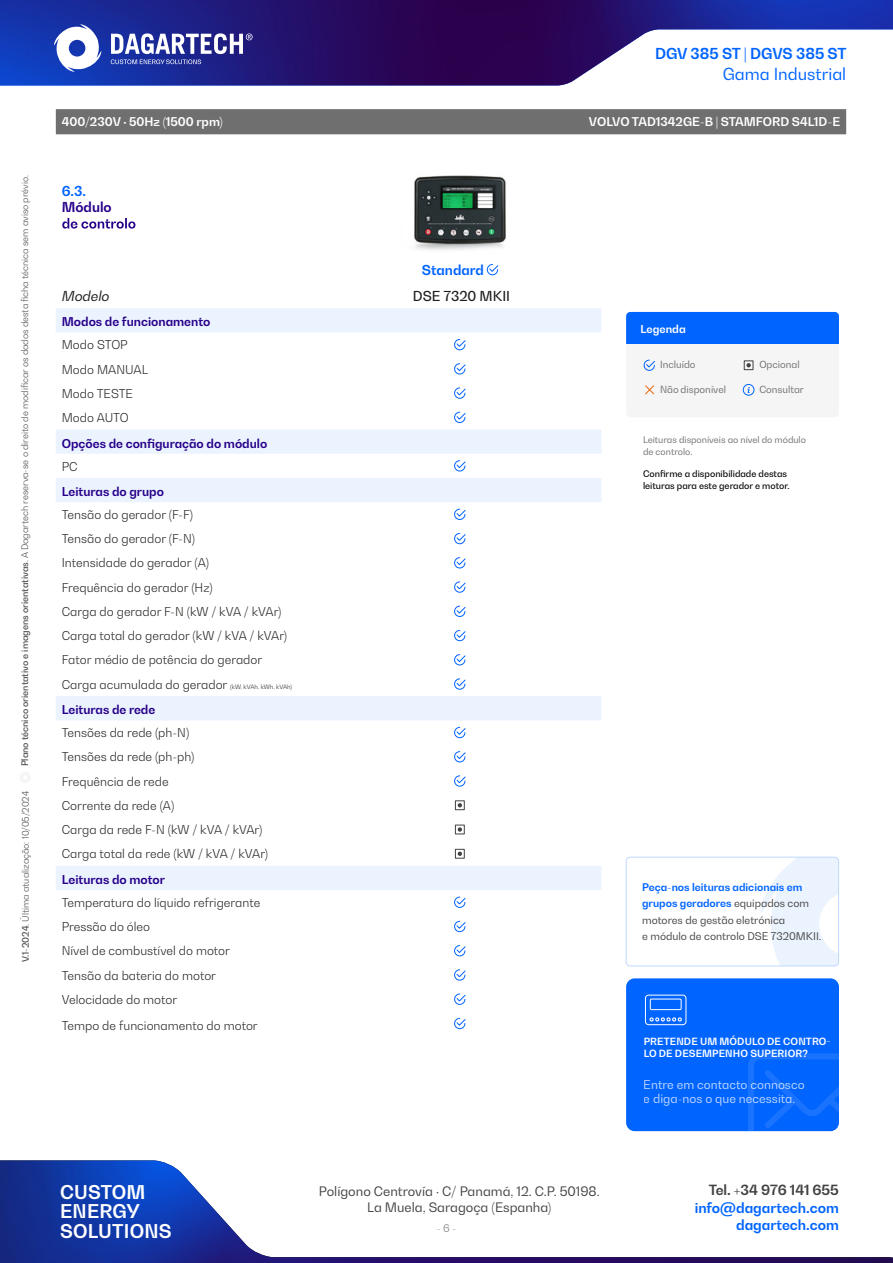
<style>
.page{position:relative;width:893px;height:1263px;background:#fff}
.page>*{position:absolute;margin:0;border:0;box-sizing:border-box;transform-origin:0 0}
.t1{font:700 18.75px/19.4px "Bw Gradual";letter-spacing:.01em;color:#fff}
.t2{font:16.5px "Bw Gradual";color:#0064ff}
.t3{font:700 15px "Bw Gradual";color:#0064ff}
.t4{font:700 13.95px "Bw Gradual";color:#0064ff}
.t5{font:700 13.95px "Bw Gradual";color:#424242}
.t6{font:700 13.65px "Bw Gradual";color:#0064ff}
.t7{font:500 13.65px "Bw Gradual";color:#1d1d1b}
.t8{font:italic 13.65px "Bw Gradual";color:#1d1d1b}
.t9{font:700 13.65px "Bw Gradual";color:#270089}
.t10{font:12.9px/16.2px "Bw Gradual";color:#424242;text-align:center}
.t11{font:300 12.15px/24.3px "Bw Gradual";color:#1d1d1b}
.t12{font:700 12.15px "Bw Gradual";color:#270089}
.t13{font:700 12px "Bw Gradual";color:#fff}
.t14{font:12px/14.4px "Bw Gradual";color:#fff}
.t15{font:700 10.95px "Bw Gradual";color:#fff}
.t16{font:10.5px/16.5px "Bw Gradual";color:#424242}
.t17{font:10.5px "Bw Gradual";color:#949091}
.t18{font:700 9.9px/11.9px "Bw Gradual";letter-spacing:.01em;color:#fff}
.t19{font:9.75px "Bw Gradual";color:#706f6f}
.t20{font:300 9px "Bw Gradual";color:#424242}
.t21{font:500 9px/12.8px "Bw Gradual";color:#000}
.t22{font:9px/12.8px "Bw Gradual";color:#706f6f}
.s1{font-weight:500}
.s2{font-size:6px}
.s3{font-weight:700;color:#0064ff}
</style>
<div class="page">
<img style="left:0;top:1160px;width:893px;height:103px">
<img style="left:0;top:0;width:893px;height:85px">
<svg style="left:111px;top:33px;width:142px;height:31px"></svg>
<svg style="left:54px;top:24px;width:47px;height:48px"></svg>
<div style="left:626px;top:312px;width:213px;height:105px;background:#f6f5f5;border-radius:4px"></div>
<div style="left:626px;top:312px;width:213px;height:32px;background:#0064ff"></div>
<svg style="left:643px;top:359px;width:12px;height:12px"></svg>
<div style="left:743px;top:384px;width:11px;height:11px;border:1px solid #0064ff;border-radius:50%"></div>
<svg style="left:747px;top:387px;width:3px;height:6px"></svg>
<svg style="left:645px;top:385px;width:10px;height:10px"></svg>
<div style="left:744px;top:360px;width:9px;height:10px;border:1px solid #424242"></div>
<svg style="left:746px;top:363px;width:5px;height:4px"></svg>
<svg style="left:761px;top:857px;width:78px;height:109px"></svg>
<div style="left:626px;top:857px;width:213px;height:109px;border:1px solid #bfd8ff;border-radius:4px"></div>
<div style="left:626px;top:978px;width:213px;height:153px;background:#0064ff;border-radius:9px"></div>
<svg style="left:748px;top:1053px;width:91px;height:78px"></svg>
<div style="left:645px;top:995px;width:41px;height:30px;border:1px solid #fff;border-radius:3px"></div>
<div style="left:650px;top:999px;width:31px;height:11px;border:1px solid #fff"></div>
<svg style="left:650px;top:1017px;width:32px;height:4px"></svg>
<div style="left:56px;top:109px;width:790px;height:25px;background:#706f6f"></div>
<svg style="left:56px;top:308px;width:545px;height:582px"></svg>
<img style="left:414px;top:175px;width:92px;height:75px">
<svg style="left:487px;top:264px;width:12px;height:12px"></svg>
<svg style="left:454px;top:339px;width:12px;height:12px"></svg>
<svg style="left:454px;top:363px;width:12px;height:12px"></svg>
<svg style="left:454px;top:387px;width:12px;height:12px"></svg>
<svg style="left:454px;top:411px;width:12px;height:12px"></svg>
<svg style="left:454px;top:460px;width:12px;height:12px"></svg>
<svg style="left:454px;top:508px;width:12px;height:12px"></svg>
<svg style="left:454px;top:533px;width:12px;height:11px"></svg>
<svg style="left:454px;top:557px;width:12px;height:12px"></svg>
<svg style="left:454px;top:581px;width:12px;height:12px"></svg>
<svg style="left:454px;top:605px;width:12px;height:12px"></svg>
<svg style="left:454px;top:630px;width:12px;height:11px"></svg>
<svg style="left:454px;top:654px;width:12px;height:12px"></svg>
<svg style="left:454px;top:678px;width:12px;height:12px"></svg>
<svg style="left:454px;top:727px;width:12px;height:11px"></svg>
<svg style="left:454px;top:751px;width:12px;height:12px"></svg>
<svg style="left:454px;top:775px;width:12px;height:12px"></svg>
<div style="left:455px;top:800px;width:10px;height:10px;border:1px solid #424242"></div>
<svg style="left:458px;top:803px;width:4px;height:4px"></svg>
<div style="left:455px;top:825px;width:10px;height:9px;border:1px solid #424242"></div>
<svg style="left:458px;top:827px;width:4px;height:5px"></svg>
<div style="left:455px;top:849px;width:10px;height:10px;border:1px solid #424242"></div>
<svg style="left:458px;top:851px;width:4px;height:5px"></svg>
<svg style="left:454px;top:896px;width:12px;height:12px"></svg>
<svg style="left:454px;top:920px;width:12px;height:12px"></svg>
<svg style="left:454px;top:945px;width:12px;height:12px"></svg>
<svg style="left:454px;top:969px;width:12px;height:12px"></svg>
<svg style="left:454px;top:993px;width:12px;height:12px"></svg>
<svg style="left:454px;top:1017px;width:12px;height:12px"></svg>
<svg style="left:62px;top:218px;width:73px;height:11px"></svg>
<p class="t20" style="left:19px;top:766px;width:593px;rotate:-90deg"><span class="s1">Plano técnico orientativo e imagens orientativas</span>. A Dagartech reserva-se o direito de modificar os dados desta ficha técnica sem aviso prévio.</p>
<p class="t20" style="left:20px;top:962px;width:173px;rotate:-90deg"><span class="s1">V.1-2024</span>. Última atualização: 10/05/2024</p>
<p class="t3" style="left:655px;top:44px;width:193px">DGV 385 ST | DGVS 385 ST</p>
<h2 class="t2" style="left:723px;top:63px;width:125px">Gama Industrial</h2>
<p class="t13" style="left:62px;top:114px;width:162px">400/230V · 50Hz (1500 rpm)</p>
<p class="t13" style="left:589px;top:114px;width:253px">VOLVO TAD1342GE-B | STAMFORD S4L1D-E</p>
<p class="t6" style="left:62px;top:182px;width:26px">6.3.</p>
<p class="t9" style="left:62px;top:198px;width:51px">Módulo</p>
<p class="t6" style="left:422px;top:261px;width:64px">Standard</p>
<p class="t8" style="left:62px;top:287px;width:49px">Modelo</p>
<p class="t7" style="left:413px;top:287px;width:99px">DSE 7320 MKII</p>
<p class="t12" style="left:62px;top:314px;width:150px">Modos de funcionamento</p>
<p class="t11" style="left:62px;top:332px;width:88px">Modo STOP<br>Modo MANUAL<br>Modo TESTE<br>Modo AUTO</p>
<p class="t12" style="left:62px;top:435px;width:207px">Opções de configuração do módulo</p>
<p class="t11" style="left:62px;top:454px;width:18px">PC</p>
<p class="t12" style="left:62px;top:484px;width:104px">Leituras do grupo</p>
<p class="t11" style="left:62px;top:502px;width:232px">Tensão do gerador (F-F)<br>Tensão do gerador (F-N)<br>Intensidade do gerador (A)<br>Frequência do gerador (Hz)<br>Carga do gerador F-N (kW / kVA / kVAr)<br>Carga total do gerador (kW / kVA / kVAr)<br>Fator médio de potência do gerador<br>Carga acumulada do gerador <span class="s2">(kW, kVAh, kWh, kVAh)</span></p>
<p class="t12" style="left:62px;top:702px;width:95px">Leituras de rede</p>
<p class="t11" style="left:62px;top:720px;width:208px">Tensões da rede (ph-N)<br>Tensões da rede (ph-ph)<br>Frequência de rede<br>Corrente da rede (A)<br>Carga da rede F-N (kW / kVA / kVAr)<br>Carga total da rede (kW / kVA / kVAr)</p>
<p class="t12" style="left:62px;top:871px;width:105px">Leituras do motor</p>
<p class="t11" style="left:62px;top:890px;width:200px">Temperatura do líquido refrigerante<br>Pressão do óleo<br>Nível de combustível do motor<br>Tensão da bateria do motor<br>Velocidade do motor</p>
<p class="t11" style="left:62px;top:1013px;width:198px">Tempo de funcionamento do motor</p>
<p class="t15" style="left:640px;top:321px;width:47px">Legenda</p>
<p class="t19" style="left:660px;top:358px;width:37px">Incluído</p>
<p class="t19" style="left:759px;top:358px;width:42px">Opcional</p>
<p class="t19" style="left:660px;top:383px;width:67px">Não disponível</p>
<p class="t19" style="left:759px;top:383px;width:46px">Consultar</p>
<p class="t22" style="left:643px;top:433px;width:164px">Leituras disponíveis ao nível do módulo de controlo.</p>
<p class="t21" style="left:643px;top:467px;width:148px">Confirme a disponibilidade destas leituras para este gerador e motor.</p>
<p class="t16" style="left:642px;top:878px;width:181px"><span class="s3">Peça-nos leituras adicionais em grupos geradores</span> equipados com motores de gestão eletrónica<br>e módulo de controlo DSE 7320MKII.</p>
<p class="t18" style="left:644px;top:1035px;width:189px">PRETENDE UM MÓDULO DE CONTRO-<br>LO DE DESEMPENHO SUPERIOR?</p>
<p class="t14" style="left:644px;top:1077px;width:163px">Entre em contacto connosco e diga-nos o que necessita.</p>
<h1 class="t1" style="left:60px;top:1182px;width:113px">CUSTOM<br>ENERGY<br>SOLUTIONS</h1>
<p class="t10" style="left:319px;top:1182px;width:282px">Polígono Centrovía · C/ Panamá, 12. C.P. 50198.<br>La Muela, Saragoça (Espanha)</p>
<p class="t17" style="left:436px;top:1221px;width:22px">- 6 -</p>
<p class="t5" style="left:709px;top:1180px;width:132px">Tel. +34 976 141 655</p>
<p class="t4" style="left:695px;top:1199px;width:146px">info@dagartech.com</p>
<p class="t4" style="left:736px;top:1215px;width:104px">dagartech.com</p>
</div>
